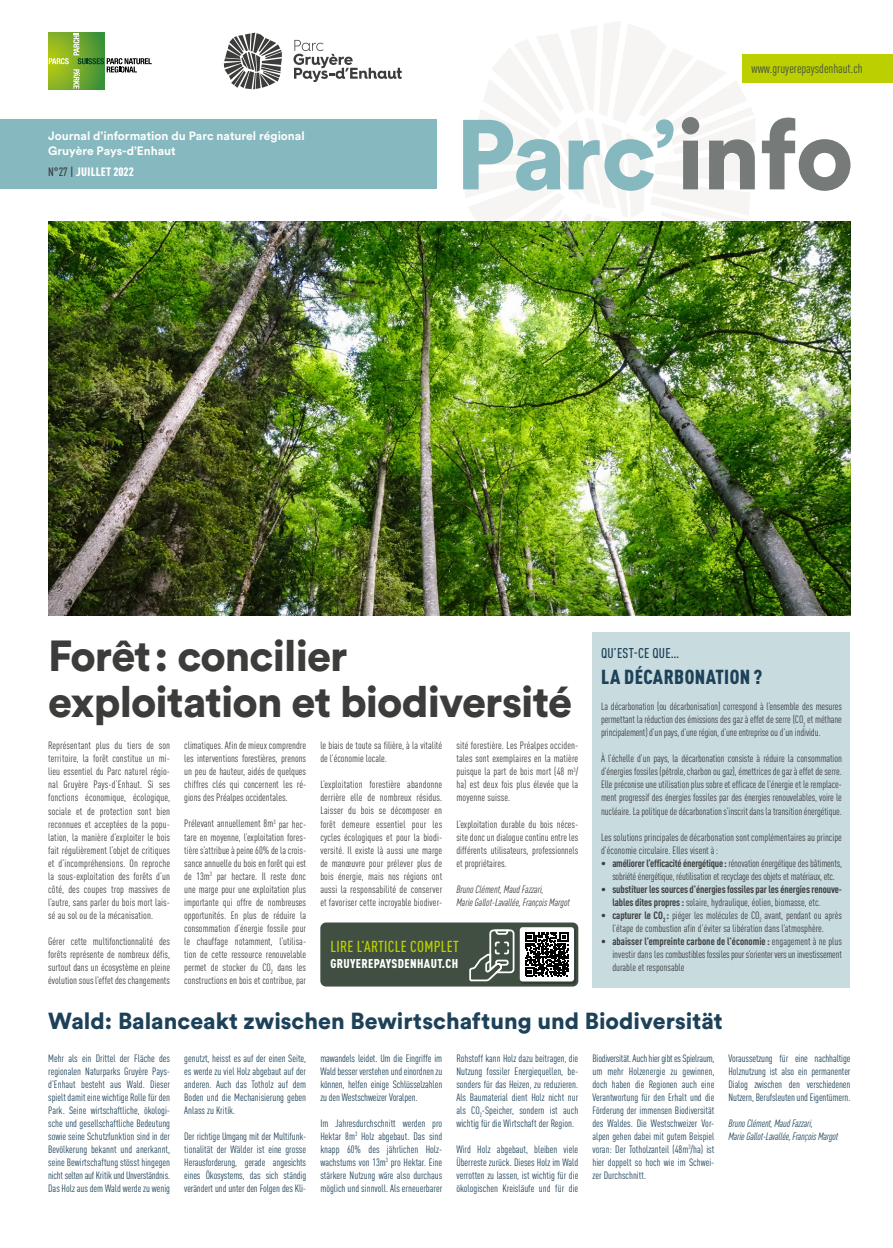
<style>
.page{position:relative;width:893px;height:1248px;background:#fff}
.page>*{position:absolute;margin:0;border:0;box-sizing:border-box;transform-origin:0 0}
.t1{font:900 98px "Circular Std";letter-spacing:-.015em;color:#86b8bf}
.t2{font:900 43px/46px "Circular Std";letter-spacing:-.02em;color:#3c3c3b}
.t3{font:900 23px "Circular Std";color:#1c4158}
.t4{font:900 condensed 20px "DIN Pro";letter-spacing:.02em;color:#1c4158}
.t5{font:500 condensed 15.7px "DIN Pro";letter-spacing:.02em;color:#bccf00}
.t6{font:500 condensed 14px "DIN Pro";letter-spacing:.02em;color:#1c4158}
.t7{font:condensed 13px "DIN Pro";color:#404f42}
.t8{font:900 condensed 12.6px "DIN Pro";letter-spacing:.03em;color:#fff}
.t9{font:700 12px/14.4px "Circular Std";color:#fff}
.t10{font:900 condensed 12px "DIN Pro";letter-spacing:.02em;color:#fff}
.t11{font:condensed 10.5px/13px "DIN Pro";color:#3c3c3b;text-align:justify}
.t12{font:condensed 10.5px/13px "DIN Pro";color:#1c4158;text-align:justify}
.t13{font:condensed 10.5px/13px "DIN Pro";letter-spacing:-.02em;color:#3c3c3b;text-align:center}
.t14{font:700 condensed 10.5px/13px "DIN Pro";letter-spacing:-.01em;color:#3c3c3b}
.t15{font:italic condensed 10.5px/13px "DIN Pro";color:#3c3c3b}
.t16{font:italic condensed 10.5px/13px "DIN Pro";letter-spacing:-.01em;color:#1c4158}
.s1{font-weight:500;color:#3c3c3b}
.s2{color:#767b79}
.s3{font-weight:700}
.s4{font-weight:400}
</style>
<div class="page">
<svg style="left:464px;top:21px;width:292px;height:200px"></svg>
<div style="left:0;top:120px;width:437px;height:69px;background:#86b8bf"></div>
<svg style="left:48px;top:33px;width:57px;height:56px"></svg>
<svg style="left:49px;top:34px;width:103px;height:55px"></svg>
<svg style="left:293px;top:40px;width:109px;height:42px"></svg>
<svg style="left:224px;top:33px;width:58px;height:56px"></svg>
<img style="left:48px;top:221px;width:802px;height:394px">
<div style="left:592px;top:632px;width:258px;height:355px;background:#c8dbdf"></div>
<div style="left:320px;top:922px;width:258px;height:64px;background:#404f42;border-radius:6px"></div>
<div style="left:521px;top:928px;width:55px;height:55px;background:#000;opacity:.2"></div>
<div style="left:520px;top:927px;width:54px;height:54px;background:#fff;border-radius:3px"></div>
<svg style="left:525px;top:932px;width:44px;height:44px"></svg>
<svg style="left:469px;top:929px;width:46px;height:52px"></svg>
<div style="left:742px;top:54px;width:151px;height:28px;background:#bccf00"></div>
<p class="t9" style="left:48px;top:128px;width:258px">Journal d’information du Parc naturel régional<br>Gruyère Pays-d’Enhaut</p>
<p class="t10" style="left:48px;top:163px;width:87px"><span class="s1">N°27 |</span> JUILLET 2022</p>
<p class="t7" style="left:752px;top:59px;width:113px">www.gruyerepaysdenhaut.ch</p>
<h1 class="t1" style="left:456px;top:90px;width:399px">Parc’<span class="s2">info</span></h1>
<h2 class="t2" style="left:48px;top:632px;width:526px">Forêt: concilier exploitation et biodiversité</h2>
<p class="t11" style="left:48px;top:738px;width:123px">Représentant plus du tiers de son territoire, la forêt constitue un mi&shy;lieu essentiel du Parc naturel régio&shy;nal Gruyère Pays-d’Enhaut. Si ses fonctions économique, écologique, sociale et de protection sont bien reconnues et acceptées de la popu&shy;lation, la manière d’exploiter le bois fait régulièrement l’objet de critiques et d’incompréhensions. On reproche la sous-exploitation des forêts d’un côté, des coupes trop massives de l’autre, sans parler du bois mort lais&shy;sé au sol ou de la mécanisation.</p>
<p class="t11" style="left:48px;top:933px;width:123px">Gérer cette multifonctionnalité des forêts représente de nombreux défis, surtout dans un écosystème en pleine évolution sous l’effet des changements</p>
<p class="t11" style="left:456px;top:738px;width:123px">sité forestière. Les Préalpes occiden&shy;tales sont exemplaires en la matière puisque la part de bois mort (48 m<sup>3</sup>/ ha) est deux fois plus élevée que la moyenne suisse.</p>
<p class="t11" style="left:456px;top:816px;width:123px">L’exploitation durable du bois néces&shy;site donc un dialogue continu entre les différents utilisateurs, professionnels et propriétaires.</p>
<p class="t15" style="left:456px;top:881px;width:115px">Bruno Clément, Maud Fazzari,<br>Marie Gallot-Lavallée, François Margot</p>
<p class="t11" style="left:320px;top:738px;width:123px">le biais de toute sa filière, à la vitalité de l’économie locale.</p>
<p class="t11" style="left:320px;top:777px;width:123px">L’exploitation forestière abandonne derrière elle de nombreux résidus.<br>Laisser du bois se décomposer en forêt demeure essentiel pour les cycles écologiques et pour la biodi&shy;versité. Il existe là aussi une marge de manœuvre pour prélever plus de bois énergie, mais nos régions ont aussi la responsabilité de conserver et favoriser cette incroyable biodiver-</p>
<p class="t11" style="left:184px;top:738px;width:123px">climatiques. Afin de mieux comprendre les interventions forestières, prenons un peu de hauteur, aidés de quelques chiffres clés qui concernent les ré&shy;gions des Préalpes occidentales.</p>
<p class="t11" style="left:184px;top:816px;width:123px">Prélevant annuellement 8m<sup>3</sup> par hec&shy;tare en moyenne, l’exploitation fores&shy;tière s’attribue à peine 60% de la crois&shy;sance annuelle du bois en forêt qui est de 13m<sup>3</sup> par hectare. Il reste donc une marge pour une exploitation plus importante qui offre de nombreuses opportunités. En plus de réduire la consommation d’énergie fossile pour le chauffage notamment, l’utilisa&shy;tion de cette ressource renouvelable permet de stocker du CO<sub>2</sub> dans les constructions en bois et contribue, par</p>
<h3 class="t5" style="left:330px;top:934px;width:130px">LIRE L’ARTICLE COMPLET</h3>
<p class="t8" style="left:330px;top:953px;width:129px">GRUYEREPAYSDENHAUT.CH</p>
<h3 class="t6" style="left:601px;top:643px;width:80px">QU’EST-CE QUE…</h3>
<h3 class="t4" style="left:601px;top:661px;width:162px">LA DÉCARBONATION ?</h3>
<p class="t11" style="left:601px;top:699px;width:242px">La décarbonation (ou décarbonisation) correspond à l’ensemble des mesures permettant la réduction des émissions des gaz à effet de serre (CO<sub>2</sub> et méthane principalement) d’un pays, d’une région, d’une entreprise ou d’un individu.</p>
<p class="t11" style="left:601px;top:751px;width:242px">À l’échelle d’un pays, la décarbonation consiste à réduire la consommation d’énergies fossiles (pétrole, charbon ou gaz), émettrices de gaz à effet de serre.<br>Elle préconise une utilisation plus sobre et efficace de l’énergie et le remplace&shy;ment progressif des énergies fossiles par des énergies renouvelables, voire le nucléaire. La politique de décarbonation s’inscrit dans la transition énergétique.</p>
<p class="t11" style="left:601px;top:829px;width:242px">Les solutions principales de décarbonation sont complémentaires au principe d’économie circulaire. Elles visent à:</p>
<p class="t13" style="left:601px;top:855px;width:242px">• <span class="s3">améliorer l’efficacité énergétique:</span> rénovation énergétique des bâtiments, sobriété énergétique, réutilisation et recyclage des objets et matériaux, etc.</p>
<p class="t14" style="left:612px;top:881px;width:231px;text-indent:-11px"><span class="s4">•</span> substituer les sources d’énergies fossiles par les énergies renouve&shy;lables dites propres: <span class="s4">solaire, hydraulique, éolien, biomasse, etc.</span></p>
<p class="t11" style="left:612px;top:907px;width:231px;text-indent:-11px">• <span class="s3">capturer le CO</span><sub>2</sub> <span class="s3">:</span> piéger les molécules de CO<sub>2</sub> avant, pendant ou après l’étape de combustion afin d’éviter sa libération dans l’atmosphère.</p>
<p class="t11" style="left:612px;top:933px;width:231px;text-indent:-11px">• <span class="s3">abaisser l’empreinte carbone de l’économie:</span> engagement à ne plus investir dans les combustibles fossiles pour s’orienter vers un investissement durable et responsable</p>
<h3 class="t3" style="left:48px;top:1005px;width:676px">Wald: Balanceakt zwischen Bewirtschaftung und Biodiversität</h3>
<p class="t12" style="left:48px;top:1050px;width:123px">Mehr als ein Drittel der Fläche des regionalen Naturparks Gruyère Pays&shy;d’Enhaut besteht aus Wald. Dieser spielt damit eine wichtige Rolle für den Park. Seine wirtschaftliche, ökologi&shy;sche und gesellschaftliche Bedeutung sowie seine Schutzfunktion sind in der Bevölkerung bekannt und anerkannt, seine Bewirtschaftung stösst hingegen nicht selten auf Kritik und Unverständnis.<br>Das Holz aus dem Wald werde zu wenig</p>
<p class="t12" style="left:184px;top:1050px;width:123px">genutzt, heisst es auf der einen Seite, es werde zu viel Holz abgebaut auf der anderen. Auch das Totholz auf dem Boden und die Mechanisierung geben Anlass zu Kritik.</p>
<p class="t12" style="left:592px;top:1050px;width:123px">Biodiversität. Auch hier gibt es Spielraum, um mehr Holzenergie zu gewinnen, doch haben die Regionen auch eine Verantwortung für den Erhalt und die Förderung der immensen Biodiversität des Waldes. Die Westschweizer Vor&shy;alpen gehen dabei mit gutem Beispiel voran: Der Totholzanteil (48m<sup>3</sup>/ha) ist hier doppelt so hoch wie im Schwei&shy;zer Durchschnitt.</p>
<p class="t12" style="left:728px;top:1050px;width:123px">Voraussetzung für eine nachhaltige Holznutzung ist also ein permanenter Dialog zwischen den verschiedenen Nutzern, Berufsleuten und Eigentümern.</p>
<p class="t12" style="left:320px;top:1050px;width:123px">mawandels leidet. Um die Eingriffe im Wald besser verstehen und einordnen zu können, helfen einige Schlüsselzahlen zu den Westschweizer Voralpen.</p>
<p class="t12" style="left:320px;top:1115px;width:123px">Im Jahresdurchschnitt werden pro Hektar 8m<sup>3</sup> Holz abgebaut. Das sind knapp 60% des jährlichen Holz&shy;wachstums von 13m<sup>3</sup> pro Hektar. Eine stärkere Nutzung wäre also durchaus möglich und sinnvoll. Als erneuerbarer</p>
<p class="t12" style="left:456px;top:1050px;width:123px">Rohstoff kann Holz dazu beitragen, die Nutzung fossiler Energiequellen, be&shy;sonders für das Heizen, zu reduzieren.<br>Als Baumaterial dient Holz nicht nur als CO<sub>2</sub>-Speicher, sondern ist auch wichtig für die Wirtschaft der Region.</p>
<p class="t12" style="left:456px;top:1141px;width:123px">Wird Holz abgebaut, bleiben viele Überreste zurück. Dieses Holz im Wald verrotten zu lassen, ist wichtig für die ökologischen Kreisläufe und für die</p>
<p class="t16" style="left:728px;top:1115px;width:111px">Bruno Clément, Maud Fazzari,<br>Marie Gallot-Lavallée, François Margot</p>
<p class="t12" style="left:184px;top:1128px;width:123px">Der richtige Umgang mit der Multifunk&shy;tionalität der Wälder ist eine grosse Herausforderung, gerade angesichts eines Ökosystems, das sich ständig verändert und unter den Folgen des Kli-</p>
</div>
